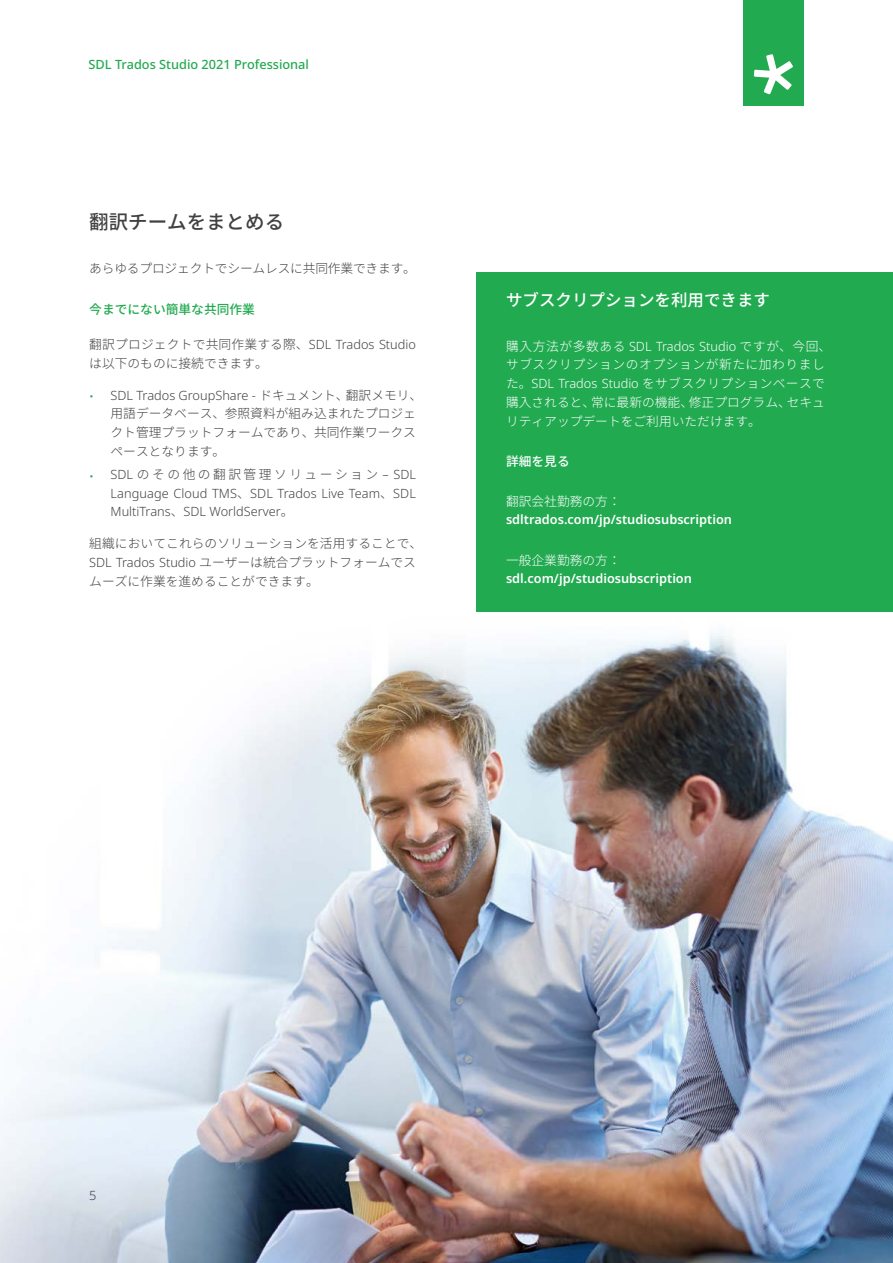
<style>
.page{position:relative;width:893px;height:1263px;background:#fff}
.page>*{position:absolute;margin:0;border:0;box-sizing:border-box;transform-origin:0 0}
.t1{font:500 19.5px "Noto Sans CJ Kjp";color:#414141}
.t2{font:500 16.5px "Noto Sans CJ Kjp";color:#fff}
.t3{font:300 12.75px/18.8px "Noto Sans CJ Kjp";color:#414141}
.t4{font:300 12.75px/18.8px "Noto Sans CJ Kjp";letter-spacing:.025em;color:#fff}
.t5{font:300 12.75px/18.8px "Noto Sans";color:#414141}
.t6{font:600 12.75px "Noto Sans";color:#fff}
.t7{font:500 12.75px "Noto Sans";color:#22aa51}
.t8{font:300 12.75px "Noto Sans CJ Kjp";letter-spacing:.195em;color:#414141}
.t9{font:300 12.75px "Noto Sans CJ Kjp";color:#fff}
.t10{font:500 12.75px "Noto Sans CJ Kjp";color:#22aa51}
.t11{font:500 12.75px "Noto Sans CJ Kjp";color:#fff}
.s1{font-family:"Noto Sans"}
.s2{color:#22aa51}
.s3{font-family:"Noto Sans CJ Kjp"}
.s4{font-family:"Noto Sans";color:#22aa51}
</style>
<div class="page">
<img style="left:0;top:633px;width:893px;height:630px">
<div style="left:743px;top:0;width:60px;height:105px;background:#22aa51"></div>
<svg style="left:754px;top:54px;width:39px;height:40px"></svg>
<div style="left:476px;top:273px;width:417px;height:339px;background:#22aa51"></div>
<p class="t7" style="left:89px;top:56px;width:222px">SDL Trados Studio 2021 Professional</p>
<h1 class="t1" style="left:89px;top:210px;width:196px">翻訳チームをまとめる</h1>
<p class="t3" style="left:89px;top:259px;width:328px">あらゆるプロジェクトでシームレスに共同作業できます。</p>
<p class="t10" style="left:89px;top:302px;width:167px">今までにない簡単な共同作業</p>
<p class="t3" style="left:89px;top:336px;width:328px">翻訳プロジェクトで共同作業する際、<span class="s1">SDL Trados Studio</span>は以下のものに接続できます。</p>
<p class="t5" style="left:89px;top:386px;width:335px"><span class="s2">•</span> SDL Trados GroupShare - <span class="s3">ドキュメント、翻訳メモリ、</span></p>
<p class="t3" style="left:111px;top:405px;width:307px;text-align:justify">用語データベース、参照資料が組み込まれたプロジェクト管理プラットフォームであり、共同作業ワークスペースとなります。</p>
<p class="t8" style="left:89px;top:467px;width:328px"><span class="s4">•</span> <span class="s1">SDL</span>のその他の翻訳管理ソリューション <span class="s1">– SDL</span></p>
<p class="t5" style="left:111px;top:484px;width:307px">Language Cloud TMS<span class="s3">、</span>SDL Trados Live Team<span class="s3">、</span>SDL<br>MultiTrans<span class="s3">、</span>SDL WorldServer<span class="s3">。</span></p>
<p class="t3" style="left:89px;top:534px;width:335px">組織においてこれらのソリューションを活用することで、<br><span class="s1">SDL Trados Studio</span> ユーザーは統合プラットフォームでスムーズに作業を進めることができます。</p>
<p class="t2" style="left:506px;top:291px;width:265px">サブスクリプションを利用できます</p>
<p class="t4" style="left:506px;top:337px;width:327px">購入方法が多数ある <span class="s1">SDL Trados Studio</span> ですが、今回、サブスクリプションのオプションが新たに加わりました。<span class="s1">SDL Trados Studio</span> をサブスクリプションベースで購入されると、常に最新の機能、修正プログラム、セキュリティアップデートをご利用いただけます。</p>
<p class="t11" style="left:506px;top:454px;width:65px">詳細を見る</p>
<p class="t9" style="left:506px;top:494px;width:116px">翻訳会社勤務の方：</p>
<p class="t6" style="left:506px;top:511px;width:228px">sdltrados.com/jp/studiosubscription</p>
<p class="t9" style="left:506px;top:553px;width:116px">一般企業勤務の方：</p>
<p class="t6" style="left:506px;top:570px;width:187px">sdl.com/jp/studiosubscription</p>
<p class="t5" style="left:89px;top:1187px;width:9px">5</p>
</div>
